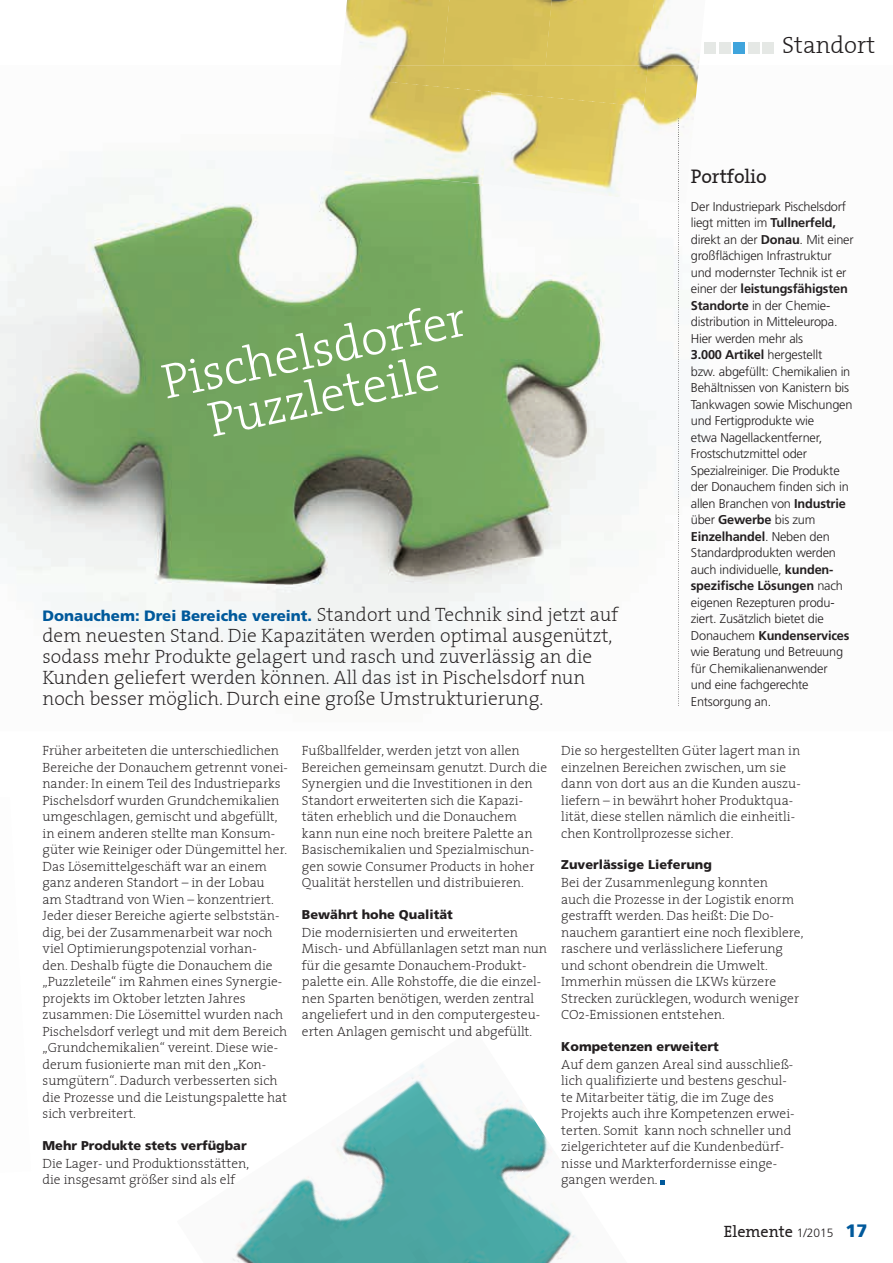
<style>
.page{position:relative;width:893px;height:1263px;background:#fff}
.page>*{position:absolute;margin:0;border:0;box-sizing:border-box;transform-origin:0 0}
.t1{font:49.5px/46.8px "The Serif Light Plain";color:#fff;text-align:center}
.t2{font:24px "The Serif Light Plain";color:#231f20}
.t3{font:19.5px/21px "The Serif Extra Light Plain";color:#231f20}
.t4{font:19.5px "The Serif Plain";color:#231f20}
.t5{font:16.2px "The Serif Plain";color:#231f20}
.t6{font:900 15px "Frutiger";color:#00599b}
.t7{font:13.5px/16.5px "The Serif Extra Light Plain";color:#231f20}
.t8{font:300 12.75px/16.5px "Frutiger";letter-spacing:-.015em;color:#231f20}
.t9{font:900 12.75px "Frutiger";color:#231f20}
.s1{font-weight:700}
.s2{font-family:"The Serif Extra Light Plain";font-weight:400;font-size:19.5px;color:#231f20}
.s3{font-family:"Frutiger";font-weight:300;font-size:12px}
.s4{font-family:"Frutiger";font-weight:900;font-size:18px;color:#00599b}
</style>
<div class="page">
<img style="left:0;top:160px;width:656px;height:536px">
<img style="left:233px;top:1063px;width:346px;height:200px">
<div style="left:704px;top:42px;width:12px;height:11px;background:#e5e8e5"></div>
<div style="left:719px;top:42px;width:11px;height:11px;background:#e5e8e5"></div>
<div style="left:733px;top:42px;width:12px;height:11px;background:#3fa4dc"></div>
<div style="left:748px;top:42px;width:11px;height:11px;background:#e5e8e5"></div>
<div style="left:762px;top:42px;width:12px;height:11px;background:#e5e8e5"></div>
<svg style="left:660px;top:1180px;width:5px;height:4px"></svg>
<img style="left:345px;top:0;width:98px;height:65px">
<div style="left:443px;top:0;width:102px;height:65px;background:#d6bf58"></div>
<img style="left:545px;top:0;width:103px;height:65px">
<img style="left:648px;top:0;width:57px;height:65px">
<img style="left:331px;top:107px;width:152px;height:77px">
<img style="left:483px;top:107px;width:152px;height:92px">
<img style="left:635px;top:65px;width:64px;height:139px">
<img style="left:371px;top:65px;width:277px;height:42px">
<svg style="left:678px;top:118px;width:1px;height:588px"></svg>
<h2 class="t2" style="left:782px;top:26px;width:95px">Standort</h2>
<h3 class="t4" style="left:691px;top:160px;width:77px">Portfolio</h3>
<p class="t8" style="left:691px;top:198px;width:164px">Der Industriepark Pischelsdorf liegt mitten im <span class="s1">Tullnerfeld, </span>direkt an der <span class="s1">Donau</span>. Mit einer großflächigen Infrastruktur und modernster Technik ist er einer der <span class="s1">leistungsfähigsten<br>Standorte</span> in der Chemie&shy;distribution in Mitteleuropa.<br>Hier werden mehr als<br><span class="s1">3.000 Artikel</span> hergestellt<br>bzw. abgefüllt: Chemikalien in<br>Behältnissen von Kanistern bis<br>Tankwagen sowie Mischungen und Fertigprodukte wie<br>etwa Nagellack entferner,<br>Frostschutzmittel oder<br>Spezialreiniger. Die Produkte der Donauchem finden sich in allen Branchen von <span class="s1">Industrie </span>über <span class="s1">Gewerbe</span> bis zum<br><span class="s1">Einzelhandel</span>. Neben den<br>Standardprodukten werden auch individuelle, <span class="s1">kunden&shy;spezifische Lösungen</span> nach eigenen Rezepturen produ&shy;ziert. Zusätzlich bietet die<br>Donauchem <span class="s1">Kundenservices </span>wie Beratung und Betreuung für Chemikalienanwender<br>und eine fachgerechte<br>Entsorgung an.</p>
<h1 class="t1" style="left:158px;top:358px;width:310px;rotate:-12deg">Pischelsdorfer<br>Puzzleteile</h1>
<p class="t6" style="left:43px;top:607px;width:577px">Donauchem: Drei Bereiche vereint. <span class="s2">Standort und Technik sind jetzt auf</span></p>
<p class="t3" style="left:43px;top:624px;width:571px">dem neuesten Stand. Die Kapazitäten werden optimal ausgenützt, sodass mehr Produkte gelagert und rasch und zuverlässig an die Kunden geliefert werden können. All das ist in Pischelsdorf nun noch besser möglich. Durch eine große Umstrukturierung.</p>
<p class="t7" style="left:43px;top:742px;width:247px">Früher arbeiteten die unterschiedlichen Bereiche der Donauchem getrennt vonei&shy;nander: In einem Teil des Industrieparks Pischelsdorf wurden Grundchemikalien umgeschlagen, gemischt und abgefüllt, in einem anderen stellte man Konsum&shy;güter wie Reiniger oder Düngemittel her.<br>Das Lösemittelgeschäft war an einem ganz anderen Standort – in der Lobau<br>am Stadtrand von Wien – konzentriert.<br>Jeder dieser Bereiche agierte selbststän&shy;dig, bei der Zusammenarbeit war noch viel Optimierungspotenzial vorhan-<br>den. Deshalb fügte die Donauchem die „Puzzleteile“ im Rahmen eines Synergie&shy;projekts im Oktober letzten Jahres zusammen: Die Lösemittel wurden nach Pischelsdorf verlegt und mit dem Bereich „Grundchemikalien“ vereint. Diese wie&shy;derum fusionierte man mit den „Kon&shy;sumgütern“. Dadurch verbesserten sich die Prozesse und die Leistungspalette hat sich verbreitert.</p>
<p class="t9" style="left:43px;top:1138px;width:206px">Mehr Produkte stets verfügbar</p>
<p class="t7" style="left:43px;top:1154px;width:208px">Die Lager- und Produktionsstätten, die insgesamt größer sind als elf</p>
<p class="t7" style="left:302px;top:742px;width:247px">Fußballfelder, werden jetzt von allen Bereichen gemeinsam genutzt. Durch die Synergien und die Investitionen in den Standort erweiterten sich die Kapazi&shy;täten erheblich und die Donauchem kann nun eine noch breitere Palette an Basischemikalien und Spezialmischun&shy;gen sowie Consumer Products in hoher Qualität herstellen und distribuieren.</p>
<p class="t9" style="left:302px;top:907px;width:152px">Bewährt hohe Qualität</p>
<p class="t7" style="left:302px;top:923px;width:247px">Die modernisierten und erweiterten Misch- und Abfüllanlagen setzt man nun für die gesamte Donauchem-Produkt&shy;palette ein. Alle Rohstoffe, die die einzel&shy;nen Sparten benötigen, werden zentral angeliefert und in den computergesteu&shy;erten Anlagen gemischt und abgefüllt.</p>
<p class="t7" style="left:561px;top:742px;width:241px">Die so hergestellten Güter lagert man in einzelnen Bereichen zwischen, um sie dann von dort aus an die Kunden auszu&shy;liefern – in bewährt hoher Produktqua&shy;lität, diese stellen nämlich die einheitli&shy;chen Kontrollprozesse sicher.</p>
<p class="t9" style="left:561px;top:857px;width:152px">Zuverlässige Lieferung</p>
<p class="t7" style="left:561px;top:874px;width:244px">Bei der Zusammenlegung konnten<br>auch die Prozesse in der Logistik enorm gestrafft werden. Das heißt: Die Do&shy;nauchem garantiert eine noch flexiblere, raschere und verlässlichere Lieferung und schont obendrein die Umwelt.<br>Immerhin müssen die LKWs kürzere Strecken zurücklegen, wodurch weniger CO2-Emissionen entstehen.</p>
<p class="t9" style="left:561px;top:1039px;width:159px">Kompetenzen erweitert</p>
<p class="t7" style="left:561px;top:1055px;width:235px">Auf dem ganzen Areal sind ausschließ&shy;lich qualifizierte und bestens geschul&shy;te Mitarbeiter tätig, die im Zuge des Projekts auch ihre Kompetenzen erwei&shy;terten. Somit kann noch schneller und zielgerichteter auf die Kundenbedürf&shy;nisse und Markterfordernisse einge&shy;gangen werden.</p>
<p class="t5" style="left:724px;top:1218px;width:145px">Elemente <span class="s3">1/2015</span> <span class="s4">17</span></p>
</div>
